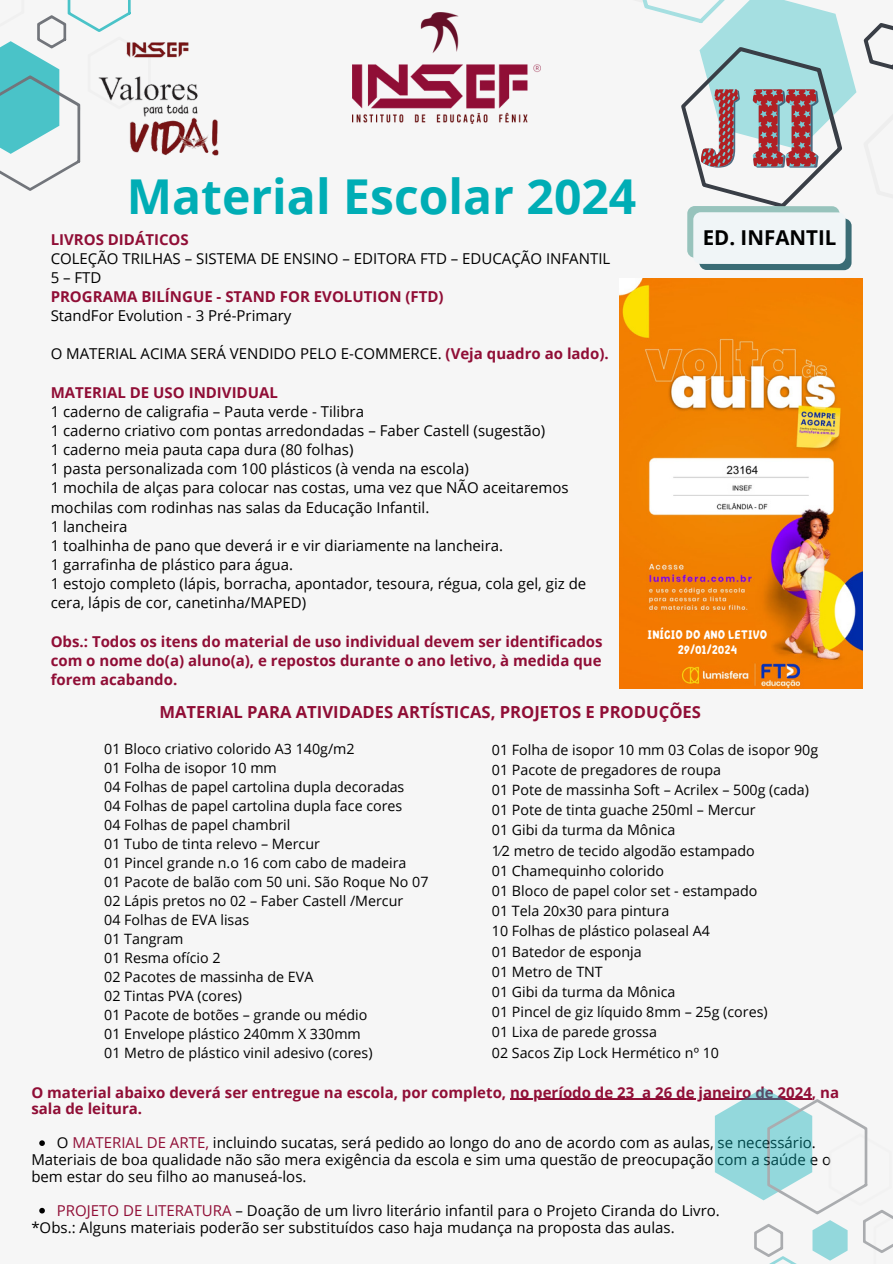
<style>
.page{position:relative;width:893px;height:1264px;background:#fff}
.page>*{position:absolute;margin:0;border:0;box-sizing:border-box;transform-origin:0 0}
.t1{font:700 48px "Open Sans";color:#00adb5}
.t2{font:700 20.55px "Open Sans";color:#000}
.t3{font:700 16.65px "Open Sans";color:#900e36}
.t4{font:15px/19.2px "Open Sans";color:#000}
.t5{font:700 15px/19.2px "Open Sans";color:#900e36;text-align:justify}
.t6{font:14.25px "Open Sans";color:#000}
.t7{font:700 12.45px "Childos Arabic";color:#fff}
.s1{font-weight:700;color:#900e36}
.s2{color:#900e36}
</style>
<div class="page">
<div style="left:0;top:0;width:892px;height:1263px;background:#f6f6f6"></div>
<img style="left:352px;top:13px;width:188px;height:110px">
<svg style="left:0;top:0;width:131px;height:191px"></svg>
<div style="left:699px;top:218px;width:152px;height:52px;background:#3a6c75;border-radius:8px"></div>
<div style="left:687px;top:206px;width:152px;height:52px;background:#97c3bc;border-radius:8px"></div>
<div style="left:693px;top:212px;width:152px;height:52px;background:#f0f5f7;border-radius:8px"></div>
<img style="left:89px;top:33px;width:130px;height:131px">
<hr style="left:510px;top:1098px;width:124px;height:1px;background:#900e36">
<hr style="left:642px;top:1098px;width:169px;height:1px;background:#900e36">
<svg style="left:39px;top:1140px;width:6px;height:5px"></svg>
<svg style="left:39px;top:1207px;width:6px;height:6px"></svg>
<svg style="left:642px;top:0;width:250px;height:227px"></svg>
<svg style="left:714px;top:1087px;width:178px;height:176px"></svg>
<img style="left:619px;top:279px;width:243px;height:409px">
<p class="t1" style="left:127px;top:163px;width:511px">Material Escolar 2024</p>
<p class="t5" style="left:51px;top:229px;width:140px">LIVROS DIDÁTICOS</p>
<p class="t4" style="left:51px;top:248px;width:561px">COLEÇÃO TRILHAS – SISTEMA DE ENSINO – EDITORA FTD – EDUCAÇÃO INFANTIL<br>5 – FTD</p>
<p class="t5" style="left:51px;top:287px;width:394px">PROGRAMA BILÍNGUE - STAND FOR EVOLUTION (FTD)</p>
<p class="t4" style="left:51px;top:306px;width:242px">StandFor Evolution - 3 Pré-Primary</p>
<p class="t4" style="left:51px;top:344px;width:559px">O MATERIAL ACIMA SERÁ VENDIDO PELO E-COMMERCE. <span class="s1">(Veja quadro ao lado).</span></p>
<p class="t5" style="left:51px;top:382px;width:229px">MATERIAL DE USO INDIVIDUAL</p>
<p class="t4" style="left:51px;top:401px;width:315px">1 caderno de caligrafia – Pauta verde - Tilibra</p>
<p class="t4" style="left:51px;top:420px;width:496px">1 caderno criativo com pontas arredondadas – Faber Castell (sugestão)</p>
<p class="t4" style="left:51px;top:440px;width:304px">1 caderno meia pauta capa dura (80 folhas)</p>
<p class="t4" style="left:51px;top:459px;width:419px">1 pasta personalizada com 100 plásticos (à venda na escola)</p>
<p class="t4" style="left:51px;top:478px;width:519px">1 mochila de alças para colocar nas costas, uma vez que NÃO aceitaremos mochilas com rodinhas nas salas da Educação Infantil.</p>
<p class="t4" style="left:51px;top:516px;width:78px">1 lancheira</p>
<p class="t4" style="left:51px;top:535px;width:454px">1 toalhinha de pano que deverá ir e vir diariamente na lancheira.</p>
<p class="t4" style="left:51px;top:554px;width:244px">1 garrafinha de plástico para água.</p>
<p class="t4" style="left:51px;top:573px;width:537px">1 estojo completo (lápis, borracha, apontador, tesoura, régua, cola gel, giz de cera, lápis de cor, canetinha/MAPED)</p>
<p class="t5" style="left:51px;top:631px;width:553px">Obs.: Todos os itens do material de uso individual devem ser identificados com o nome do(a) aluno(a), e repostos durante o ano letivo, à medida que forem acabando.</p>
<p class="t2" style="left:702px;top:223px;width:135px">ED. INFANTIL</p>
<p class="t7" style="left:647px;top:626px;width:121px">INÍCIO DO ANO LETIVO</p>
<p class="t7" style="left:677px;top:641px;width:61px">29/01/2024</p>
<p class="t3" style="left:159px;top:700px;width:543px">MATERIAL PARA ATIVIDADES ARTÍSTICAS, PROJETOS E PRODUÇÕES</p>
<p class="t6" style="left:104px;top:738px;width:252px">01 Bloco criativo colorido A3 140g/m2</p>
<p class="t6" style="left:104px;top:757px;width:174px">01 Folha de isopor 10 mm</p>
<p class="t6" style="left:104px;top:776px;width:302px">04 Folhas de papel cartolina dupla decoradas</p>
<p class="t6" style="left:104px;top:795px;width:299px">04 Folhas de papel cartolina dupla face cores</p>
<p class="t6" style="left:104px;top:814px;width:188px">04 Folhas de papel chambril</p>
<p class="t6" style="left:104px;top:833px;width:217px">01 Tubo de tinta relevo – Mercur</p>
<p class="t6" style="left:104px;top:852px;width:304px">01 Pincel grande n.o 16 com cabo de madeira</p>
<p class="t6" style="left:104px;top:871px;width:326px">01 Pacote de balão com 50 uni. São Roque No 07</p>
<p class="t6" style="left:104px;top:890px;width:300px">02 Lápis pretos no 02 – Faber Castell /Mercur</p>
<p class="t6" style="left:104px;top:909px;width:146px">04 Folhas de EVA lisas</p>
<p class="t6" style="left:104px;top:928px;width:81px">01 Tangram</p>
<p class="t6" style="left:104px;top:947px;width:118px">01 Resma ofício 2</p>
<p class="t6" style="left:104px;top:966px;width:211px">02 Pacotes de massinha de EVA</p>
<p class="t6" style="left:104px;top:985px;width:139px">02 Tintas PVA (cores)</p>
<p class="t6" style="left:104px;top:1004px;width:265px">01 Pacote de botões – grande ou médio</p>
<p class="t6" style="left:104px;top:1023px;width:258px">01 Envelope plástico 240mm X 330mm</p>
<p class="t6" style="left:104px;top:1042px;width:270px">01 Metro de plástico vinil adesivo (cores)</p>
<p class="t6" style="left:492px;top:739px;width:328px">01 Folha de isopor 10 mm 03 Colas de isopor 90g</p>
<p class="t6" style="left:492px;top:759px;width:231px">01 Pacote de pregadores de roupa</p>
<p class="t6" style="left:492px;top:779px;width:318px">01 Pote de massinha Soft – Acrilex – 500g (cada)</p>
<p class="t6" style="left:492px;top:800px;width:265px">01 Pote de tinta guache 250ml – Mercur</p>
<p class="t6" style="left:492px;top:820px;width:185px">01 Gibi da turma da Mônica</p>
<p class="t6" style="left:492px;top:840px;width:264px">1⁄2 metro de tecido algodão estampado</p>
<p class="t6" style="left:492px;top:860px;width:173px">01 Chamequinho colorido</p>
<p class="t6" style="left:492px;top:880px;width:267px">01 Bloco de papel color set - estampado</p>
<p class="t6" style="left:492px;top:900px;width:179px">01 Tela 20x30 para pintura</p>
<p class="t6" style="left:492px;top:921px;width:219px">10 Folhas de plástico polaseal A4</p>
<p class="t6" style="left:492px;top:941px;width:151px">01 Batedor de esponja</p>
<p class="t6" style="left:492px;top:961px;width:112px">01 Metro de TNT</p>
<p class="t6" style="left:492px;top:981px;width:185px">01 Gibi da turma da Mônica</p>
<p class="t6" style="left:492px;top:1001px;width:277px">01 Pincel de giz líquido 8mm – 25g (cores)</p>
<p class="t6" style="left:492px;top:1022px;width:166px">01 Lixa de parede grossa</p>
<p class="t6" style="left:492px;top:1042px;width:228px">02 Sacos Zip Lock Hermético nº 10</p>
<p class="t5" style="left:31px;top:1083px;width:809px;line-height:16.8px">O material abaixo deverá ser entregue na escola, por completo, no período de 23 a 26 de janeiro de 2024, na sala de leitura.</p>
<p class="t4" style="left:57px;top:1132px;width:760px">O <span class="s2">MATERIAL DE ARTE,</span> incluindo sucatas, será pedido ao longo do ano de acordo com as aulas, se necessário.</p>
<p class="t4" style="left:31px;top:1150px;width:801px;line-height:16.8px">Materiais de boa qualidade não são mera exigência da escola e sim uma questão de preocupação com a saúde e o bem estar do seu filho ao manuseá-los.</p>
<p class="t4" style="left:57px;top:1200px;width:664px"><span class="s2">PROJETO DE LITERATURA</span> – Doação de um livro literário infantil para o Projeto Ciranda do Livro.</p>
<p class="t4" style="left:31px;top:1217px;width:644px">*Obs.: Alguns materiais poderão ser substituídos caso haja mudança na proposta das aulas.</p>
</div>
